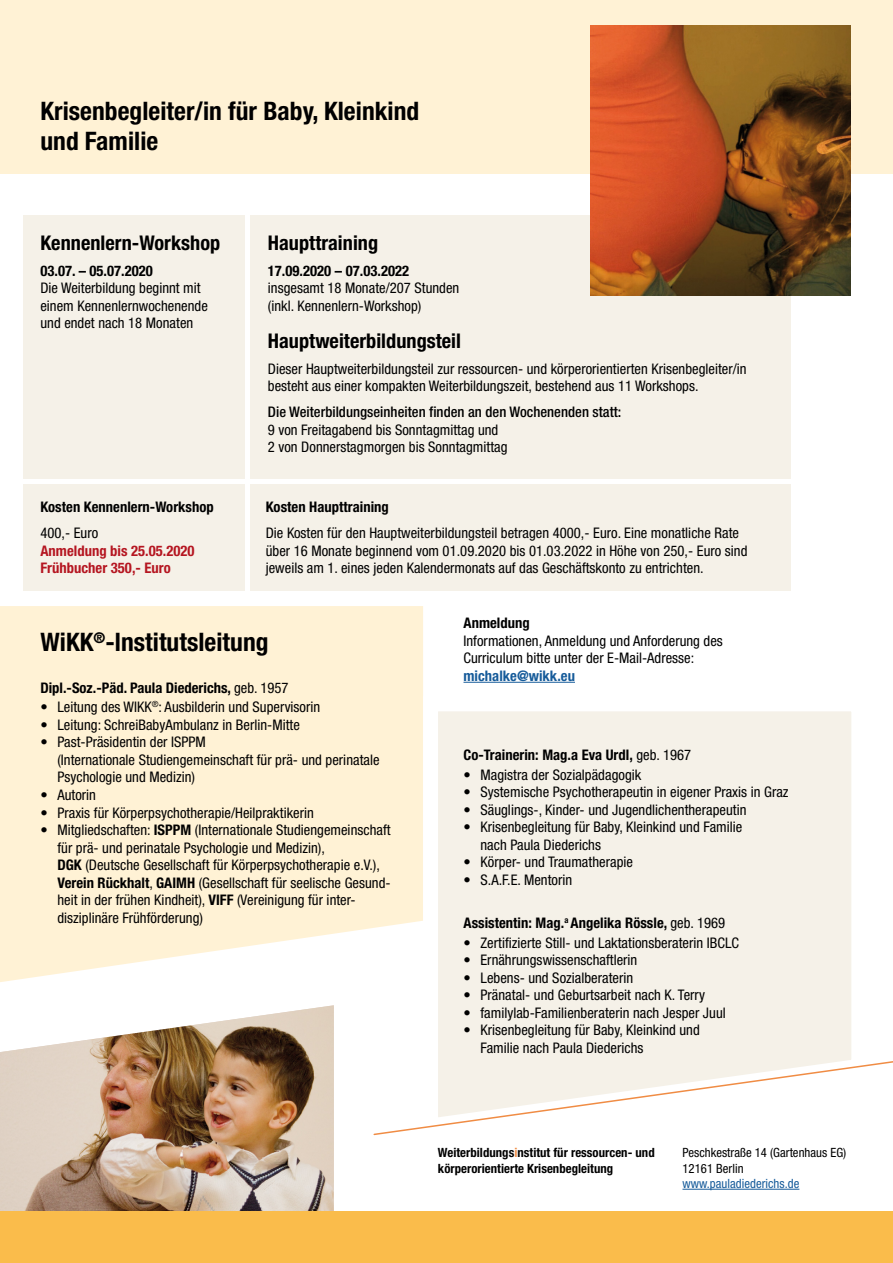
<style>
.page{position:relative;width:893px;height:1263px;background:#fff}
.page>*{position:absolute;margin:0;border:0;box-sizing:border-box;transform-origin:0 0}
.t1{font:700 condensed 25.5px/30.6px "Helvetica Neue";color:#000}
.t2{font:700 condensed 20.25px "Helvetica Neue";color:#000}
.t3{font:condensed 14.7px/17.5px "Helvetica Neue";color:#000}
.t4{font:700 condensed 14.7px "Helvetica Neue";color:#000}
.t5{font:500 condensed 14.7px "Helvetica Neue";color:#000}
.t6{font:700 condensed 14.7px/17.5px "Helvetica Neue";color:#b51621}
.t7{font:700 condensed 14.7px "Helvetica Neue";color:#165b9a}
.t8{font:700 condensed 12.75px/15.3px "Helvetica Neue";color:#000}
.t9{font:condensed 12.75px/15.3px "Helvetica Neue";color:#000}
.t10{font:condensed 12.75px "Helvetica Neue";color:#165b9a}
.s1{font-weight:400}
.s2{font-weight:700}
.s3{color:#f08c44}
</style>
<div class="page">
<div style="left:0;top:0;width:893px;height:174px;background:#fff2d5"></div>
<div style="left:23px;top:485px;width:221px;height:106px;background:#f5f1e8"></div>
<div style="left:251px;top:485px;width:540px;height:106px;background:#f5f1e8"></div>
<div style="left:251px;top:215px;width:540px;height:263px;background:#f5f1e8"></div>
<div style="left:23px;top:215px;width:221px;height:263px;background:#f5f1e8"></div>
<img style="left:0;top:1005px;width:334px;height:207px">
<svg style="left:0;top:606px;width:423px;height:376px;background:#fff3d8"></svg>
<div style="left:0;top:1212px;width:893px;height:51px;background:#fabc4b"></div>
<svg style="left:416px;top:689px;width:435px;height:370px;background:#f6f2ea"></svg>
<svg style="left:373px;top:1059px;width:520px;height:77px"></svg>
<img style="left:590px;top:26px;width:260px;height:270px">
<hr style="left:463px;top:682px;width:112px;height:1px;background:#165b9a">
<hr style="left:682px;top:1189px;width:117px;height:1px;background:#165b9a">
<h1 class="t1" style="left:40px;top:95px;width:380px">Krisenbegleiter/in für Baby, Kleinkind und Familie</h1>
<h2 class="t2" style="left:40px;top:230px;width:181px">Kennenlern-Workshop</h2>
<p class="t4" style="left:40px;top:261px;width:114px">03.07. – 05.07.2020</p>
<p class="t3" style="left:40px;top:279px;width:169px">Die Weiterbildung beginnt mit einem Kennenlernwochenende und endet nach 18 Monaten</p>
<p class="t4" style="left:40px;top:498px;width:175px">Kosten Kennenlern-Workshop</p>
<p class="t3" style="left:40px;top:524px;width:59px">400,- Euro</p>
<p class="t6" style="left:40px;top:541px;width:156px">Anmeldung bis 25.05.2020<br>Frühbucher 350,- Euro</p>
<h2 class="t2" style="left:268px;top:230px;width:112px">Haupttraining</h2>
<p class="t4" style="left:268px;top:262px;width:143px">17.09.2020 – 07.03.2022</p>
<p class="t3" style="left:268px;top:279px;width:193px">insgesamt 18 Monate/207 Stunden (inkl. Kennenlern-Workshop)</p>
<h2 class="t2" style="left:268px;top:328px;width:195px">Hauptweiterbildungsteil</h2>
<p class="t3" style="left:268px;top:360px;width:480px">Dieser Hauptweiterbildungsteil zur ressourcen- und körperorientierten Krisenbegleiter/in besteht aus einer kompakten Weiterbildungszeit, bestehend aus 11 Workshops.</p>
<p class="t5" style="left:268px;top:403px;width:355px">Die Weiterbildungseinheiten finden an den Wochenenden statt:</p>
<p class="t3" style="left:268px;top:421px;width:241px">9 von Freitagabend bis Sonntagmittag und<br>2 von Donnerstagmorgen bis Sonntagmittag</p>
<p class="t4" style="left:266px;top:498px;width:125px">Kosten Haupttraining</p>
<p class="t3" style="left:266px;top:524px;width:483px">Die Kosten für den Hauptweiterbildungsteil betragen 4000,- Euro. Eine monatliche Rate über 16 Monate beginnend vom 01.09.2020 bis 01.03.2022 in Höhe von 250,- Euro sind jeweils am 1. eines jeden Kalendermonats auf das Geschäftskonto zu entrichten.</p>
<h1 class="t1" style="left:40px;top:627px;width:230px">WiKK<sup>®</sup>-lnstitutsleitung</h1>
<p class="t4" style="left:40px;top:678px;width:250px">Dipl.-Soz.-Päd. Paula Diederichs, <span class="s1">geb. 1957</span></p>
<p class="t3" style="left:40px;top:698px;width:281px">• Leitung des WIKK<sup>®</sup>: Ausbilderin und Supervisorin</p>
<p class="t3" style="left:40px;top:716px;width:261px">• Leitung: SchreiBabyAmbulanz in Berlin-Mitte</p>
<p class="t3" style="left:57px;top:733px;width:324px;text-indent:-17px">• Past-Präsidentin der ISPPM<br>(Internationale Studiengemeinschaft für prä- und perinatale<br>Psychologie und Medizin)</p>
<p class="t3" style="left:40px;top:786px;width:57px">• Autorin</p>
<p class="t3" style="left:40px;top:803px;width:275px">• Praxis für Körperpsychotherapie/Heilpraktikerin</p>
<p class="t3" style="left:57px;top:821px;width:335px;text-indent:-17px">• Mitgliedschaften: <span class="s2">ISPPM</span> (Internationale Studiengemeinschaft für prä- und perinatale Psychologie und Medizin),<br><span class="s2">DGK</span> (Deutsche Gesellschaft für Körperpsychotherapie e.V.), <span class="s2">Verein Rückhalt</span>, <span class="s2">GAIMH</span> (Gesellschaft für seelische Gesund&shy;heit in der frühen Kindheit), <span class="s2">VIFF</span> (Vereinigung für inter&shy;disziplinäre Frühförderung)</p>
<p class="t4" style="left:463px;top:614px;width:68px">Anmeldung</p>
<p class="t3" style="left:463px;top:632px;width:261px">Informationen, Anmeldung und Anforderung des<br>Curriculum bitte unter der E-Mail-Adresse:</p>
<p class="t7" style="left:463px;top:667px;width:113px">michalke@wikk.eu</p>
<p class="t4" style="left:463px;top:746px;width:229px">Co-Trainerin: Mag.a Eva Urdl, <span class="s1">geb. 1967</span></p>
<p class="t3" style="left:463px;top:765px;width:179px">• Magistra der Sozialpädagogik</p>
<p class="t3" style="left:463px;top:783px;width:327px">• Systemische Psychotherapeutin in eigener Praxis in Graz</p>
<p class="t3" style="left:463px;top:801px;width:285px">• Säuglings-, Kinder- und Jugendlichentherapeutin</p>
<p class="t3" style="left:480px;top:818px;width:263px;text-indent:-17px">• Krisenbegleitung für Baby, Kleinkind und Familie nach Paula Diederichs</p>
<p class="t3" style="left:463px;top:853px;width:171px">• Körper- und Traumatherapie</p>
<p class="t3" style="left:463px;top:871px;width:110px">• S.A.F.E. Mentorin</p>
<p class="t4" style="left:463px;top:914px;width:263px">Assistentin: Mag.<sup>a</sup> Angelika Rössle, <span class="s1">geb. 1969</span></p>
<p class="t3" style="left:463px;top:934px;width:277px">• Zertifizierte Still- und Laktationsberaterin IBCLC</p>
<p class="t3" style="left:463px;top:951px;width:175px">• Ernährungswissenschaftlerin</p>
<p class="t3" style="left:463px;top:969px;width:171px">• Lebens- und Sozialberaterin</p>
<p class="t3" style="left:463px;top:986px;width:243px">• Pränatal- und Geburtsarbeit nach K. Terry</p>
<p class="t3" style="left:463px;top:1004px;width:264px">• familylab-Familienberaterin nach Jesper Juul</p>
<p class="t3" style="left:480px;top:1021px;width:221px;text-indent:-17px">• Krisenbegleitung für Baby, Kleinkind und<br>Familie nach Paula Diederichs</p>
<p class="t8" style="left:438px;top:1145px;width:218px">Weiterbildungs<span class="s3">i</span>nstitut für ressourcen- und körperorientierte Krisenbegleitung</p>
<p class="t9" style="left:682px;top:1145px;width:165px">Peschkestraße 14 (Gartenhaus EG)<br>12161 Berlin</p>
<p class="t10" style="left:682px;top:1176px;width:118px">www.pauladiederichs.de</p>
</div>
